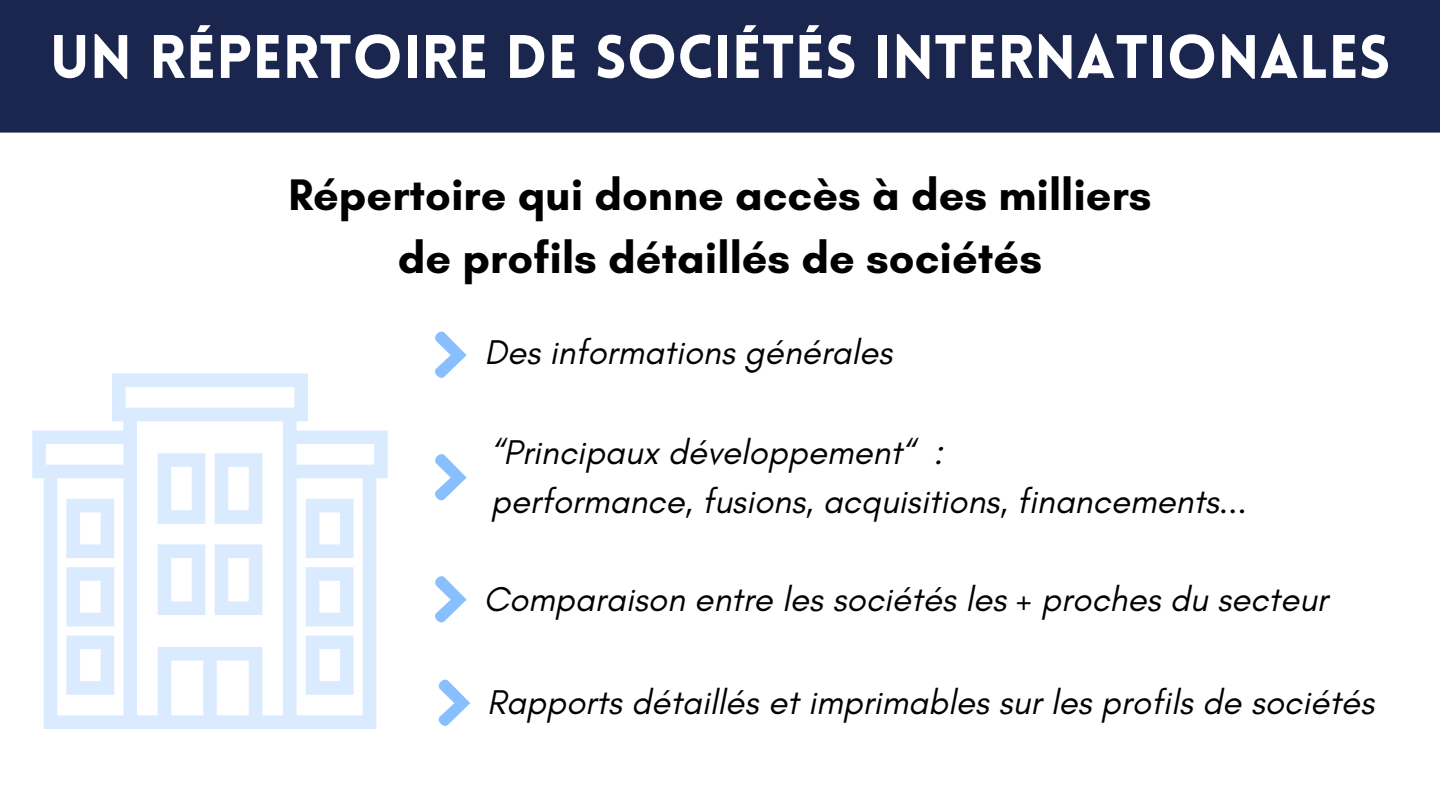
<style>
.page{position:relative;width:1440px;height:810px;background:#fff}
.page>*{position:absolute;margin:0;border:0;box-sizing:border-box;transform-origin:0 0}
.t1{font:900 60px "Lovelo";color:#fff}
.t2{font:700 45px/63px "Glacial Indifference";color:#000;text-align:center}
.t3{font:italic 35px "Glacial Indifference";color:#000}
</style>
<div class="page">
<div style="left:0;top:0;width:1440px;height:133px;background:#1b264f"></div>
<svg style="left:435px;top:331px;width:32px;height:47px"></svg>
<svg style="left:435px;top:454px;width:32px;height:47px"></svg>
<svg style="left:438px;top:679px;width:32px;height:47px"></svg>
<svg style="left:32px;top:373px;width:356px;height:356px"></svg>
<svg style="left:435px;top:576px;width:32px;height:47px"></svg>
<h2 class="t1" style="left:50px;top:33px;width:1342px">UN RÉPERTOIRE DE SOCIÉTÉS INTERNATIONALES</h2>
<h1 class="t2" style="left:288px;top:163px;width:865px">Répertoire qui donne accès à des milliers de profils détaillés de sociétés</h1>
<p class="t3" style="left:484px;top:330px;width:410px">Des informations générales</p>
<p class="t3" style="left:491px;top:431px;width:453px">“Principaux développement“ :</p>
<p class="t3" style="left:491px;top:480px;width:758px">performance, fusions, acquisitions, financements...</p>
<p class="t3" style="left:484px;top:578px;width:846px">Comparaison entre les sociétés les + proches du secteur</p>
<p class="t3" style="left:487px;top:680px;width:889px">Rapports détaillés et imprimables sur les profils de sociétés</p>
</div>
